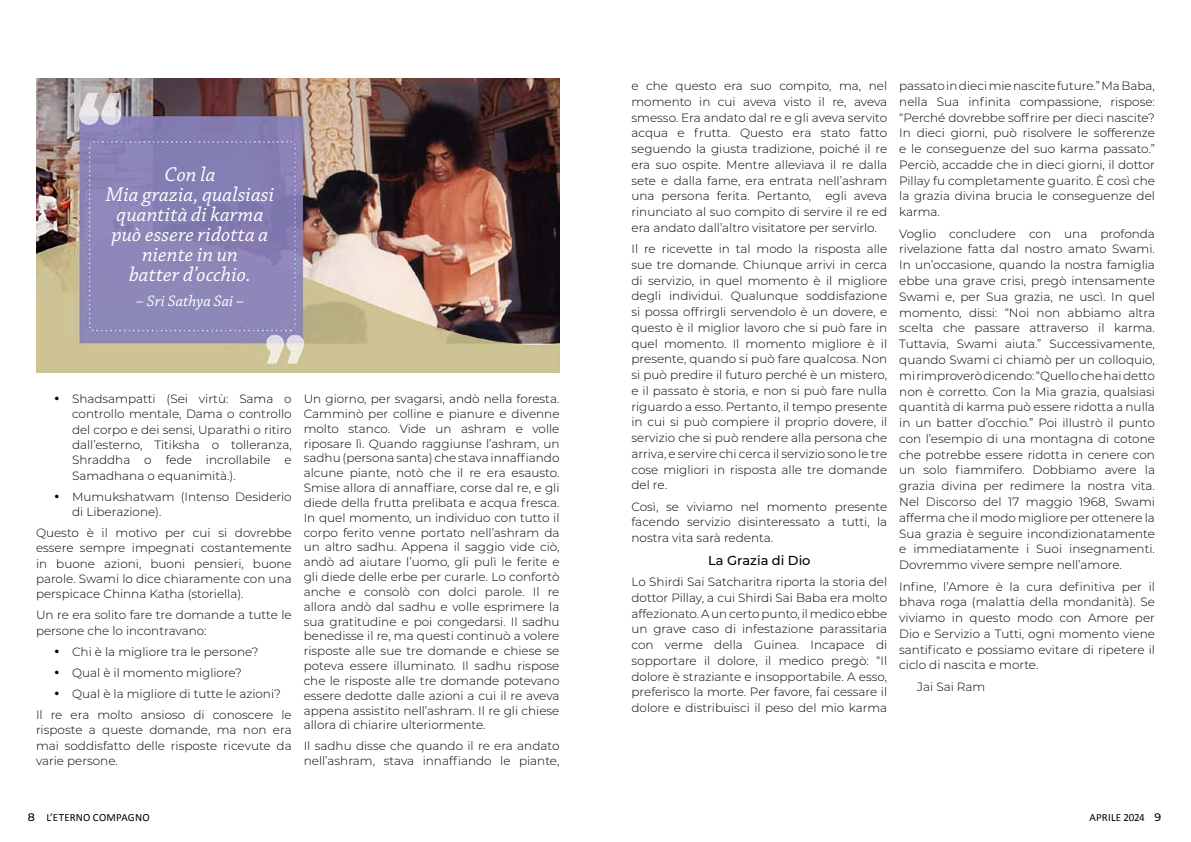
<style>
.page{position:relative;width:1191px;height:842px;background:#fff}
.page>*{position:absolute;margin:0;border:0;box-sizing:border-box;transform-origin:0 0}
.t1{font:italic 21px/20px "Chaparral Pro";letter-spacing:.005em;color:#fff;text-align:center}
.t2{font:italic 16px "Chaparral Pro";letter-spacing:.005em;color:#fff}
.t3{font:500 13px "Montserrat";color:#000}
.t4{font:300 12px/15.7px "Montserrat";color:#000;text-align:justify}
.t5{font:11px "Calibri";letter-spacing:.015em;color:#000}
.s1{font-family:"Montserrat";font-weight:500}
</style>
<div class="page">
<img style="left:36px;top:78px;width:523px;height:295px">
<h1 class="t1" style="left:106px;top:165px;width:170px">Con la<br>Mia grazia, qualsiasi quantità di karma può essere ridotta a niente in un<br>batter d’occhio.</h1>
<h2 class="t2" style="left:136px;top:292px;width:110px">– Sri Sathya Sai –</h2>
<p class="t4" style="left:72px;top:391px;width:221px;line-height:15.3px;text-indent:-18px">• Shadsampatti (Sei virtù: Sama o controllo mentale, Dama o controllo del corpo e dei sensi, Uparathi o ritiro dall’esterno, Titiksha o tolleranza, Shraddha o fede incrollabile e Samadhana o equanimità.).</p>
<p class="t4" style="left:72px;top:488px;width:221px;line-height:15.3px;text-indent:-18px">• Mumukshatwam (Intenso Desiderio di Liberazione).</p>
<p class="t4" style="left:36px;top:525px;width:257px;line-height:15.3px">Questo è il motivo per cui si dovrebbe essere sempre impegnati costantemente in buone azioni, buoni pensieri, buone parole. Swami lo dice chiaramente con una perspicace Chinna Katha (storiella).</p>
<p class="t4" style="left:36px;top:607px;width:257px;line-height:15.3px">Un re era solito fare tre domande a tutte le persone che lo incontravano:</p>
<p class="t4" style="left:54px;top:643px;width:206px">• Chi è la migliore tra le persone?</p>
<p class="t4" style="left:54px;top:664px;width:189px">• Qual è il momento migliore?</p>
<p class="t4" style="left:36px;top:683px;width:257px;line-height:21px;text-indent:18px">• Qual è la migliore di tutte le azioni?<br>Il re era molto ansioso di conoscere le</p>
<p class="t4" style="left:36px;top:722px;width:257px;line-height:15.3px">risposte a queste domande, ma non era mai soddisfatto delle risposte ricevute da varie persone.</p>
<p class="t4" style="left:304px;top:391px;width:257px;line-height:14.8px">Un giorno, per svagarsi, andò nella foresta.<br>Camminò per colline e pianure e divenne molto stanco. Vide un ashram e volle riposare lì. Quando raggiunse l’ashram, un sadhu (persona santa) che stava innaffiando alcune piante, notò che il re era esausto.<br>Smise allora di annaffiare, corse dal re, e gli diede della frutta prelibata e acqua fresca.<br>In quel momento, un individuo con tutto il corpo ferito venne portato nell’ashram da un altro sadhu. Appena il saggio vide ciò, andò ad aiutare l’uomo, gli pulì le ferite e gli diede delle erbe per curarle. Lo confortò anche e consolò con dolci parole. Il re allora andò dal sadhu e volle esprimere la sua gratitudine e poi congedarsi. Il sadhu benedisse il re, ma questi continuò a volere risposte alle sue tre domande e chiese se poteva essere illuminato. Il sadhu rispose che le risposte alle tre domande potevano essere dedotte dalle azioni a cui il re aveva appena assistito nell’ashram. Il re gli chiese allora di chiarire ulteriormente.</p>
<p class="t4" style="left:304px;top:738px;width:257px;line-height:14.8px">Il sadhu disse che quando il re era andato nell’ashram, stava innaffiando le piante,</p>
<p class="t4" style="left:631px;top:78px;width:257px">e che questo era suo compito, ma, nel momento in cui aveva visto il re, aveva smesso. Era andato dal re e gli aveva servito acqua e frutta. Questo era stato fatto seguendo la giusta tradizione, poiché il re era suo ospite. Mentre alleviava il re dalla sete e dalla fame, era entrata nell’ashram una persona ferita. Pertanto, egli aveva rinunciato al suo compito di servire il re ed era andato dall’altro visitatore per servirlo.</p>
<p class="t4" style="left:631px;top:241px;width:257px">Il re ricevette in tal modo la risposta alle sue tre domande. Chiunque arrivi in cerca di servizio, in quel momento è il migliore degli individui. Qualunque soddisfazione si possa offrirgli servendolo è un dovere, e questo è il miglior lavoro che si può fare in quel momento. Il momento migliore è il presente, quando si può fare qualcosa. Non si può predire il futuro perché è un mistero, e il passato è storia, e non si può fare nulla riguardo a esso. Pertanto, il tempo presente in cui si può compiere il proprio dovere, il servizio che si può rendere alla persona che arriva, e servire chi cerca il servizio sono le tre cose migliori in risposta alle tre domande del re.</p>
<p class="t4" style="left:631px;top:498px;width:257px">Così, se viviamo nel momento presente facendo servizio disinteressato a tutti, la nostra vita sarà redenta.</p>
<p class="t3" style="left:708px;top:551px;width:104px">La Grazia di Dio</p>
<p class="t4" style="left:631px;top:574px;width:257px">Lo Shirdi Sai Satcharitra riporta la storia del dottor Pillay, a cui Shirdi Sai Baba era molto affezionato. A un certo punto, il medico ebbe un grave caso di infestazione parassitaria con verme della Guinea. Incapace di sopportare il dolore, il medico pregò: “Il dolore è straziante e insopportabile. A esso, preferisco la morte. Per favore, fai cessare il dolore e distribuisci il peso del mio karma</p>
<p class="t4" style="left:899px;top:77px;width:257px">passato in dieci mie nascite future.” Ma Baba, nella Sua infinita compassione, rispose: “Perché dovrebbe soffrire per dieci nascite?<br>In dieci giorni, può risolvere le sofferenze e le conseguenze del suo karma passato.” Perciò, accadde che in dieci giorni, il dottor Pillay fu completamente guarito. È così che la grazia divina brucia le conseguenze del karma.</p>
<p class="t4" style="left:899px;top:225px;width:257px">Voglio concludere con una profonda rivelazione fatta dal nostro amato Swami.<br>In un’occasione, quando la nostra famiglia ebbe una grave crisi, pregò intensamente Swami e, per Sua grazia, ne uscì. In quel momento, dissi: “Noi non abbiamo altra scelta che passare attraverso il karma.<br>Tuttavia, Swami aiuta.” Successivamente, quando Swami ci chiamò per un colloquio, mi rimproverò dicendo: “Quello che hai detto non è corretto. Con la Mia grazia, qualsiasi quantità di karma può essere ridotta a nulla in un batter d’occhio.” Poi illustrò il punto con l’esempio di una montagna di cotone che potrebbe essere ridotta in cenere con un solo fiammifero. Dobbiamo avere la grazia divina per redimere la nostra vita.<br>Nel Discorso del 17 maggio 1968, Swami afferma che il modo migliore per ottenere la Sua grazia è seguire incondizionatamente e immediatamente i Suoi insegnamenti.<br>Dovremmo vivere sempre nell’amore.</p>
<p class="t4" style="left:899px;top:578px;width:257px">Infine, l’Amore è la cura definitiva per il bhava roga (malattia della mondanità). Se viviamo in questo modo con Amore per Dio e Servizio a Tutti, ogni momento viene santificato e possiamo evitare di ripetere il ciclo di nascita e morte.</p>
<p class="t4" style="left:917px;top:678px;width:69px">Jai Sai Ram</p>
<p class="t5" style="left:28px;top:810px;width:123px"><span class="s1">8</span> L’ETERNO COMPAGNO</p>
<p class="t5" style="left:1089px;top:810px;width:73px">APRILE 2024 <span class="s1">9</span></p>
</div>
